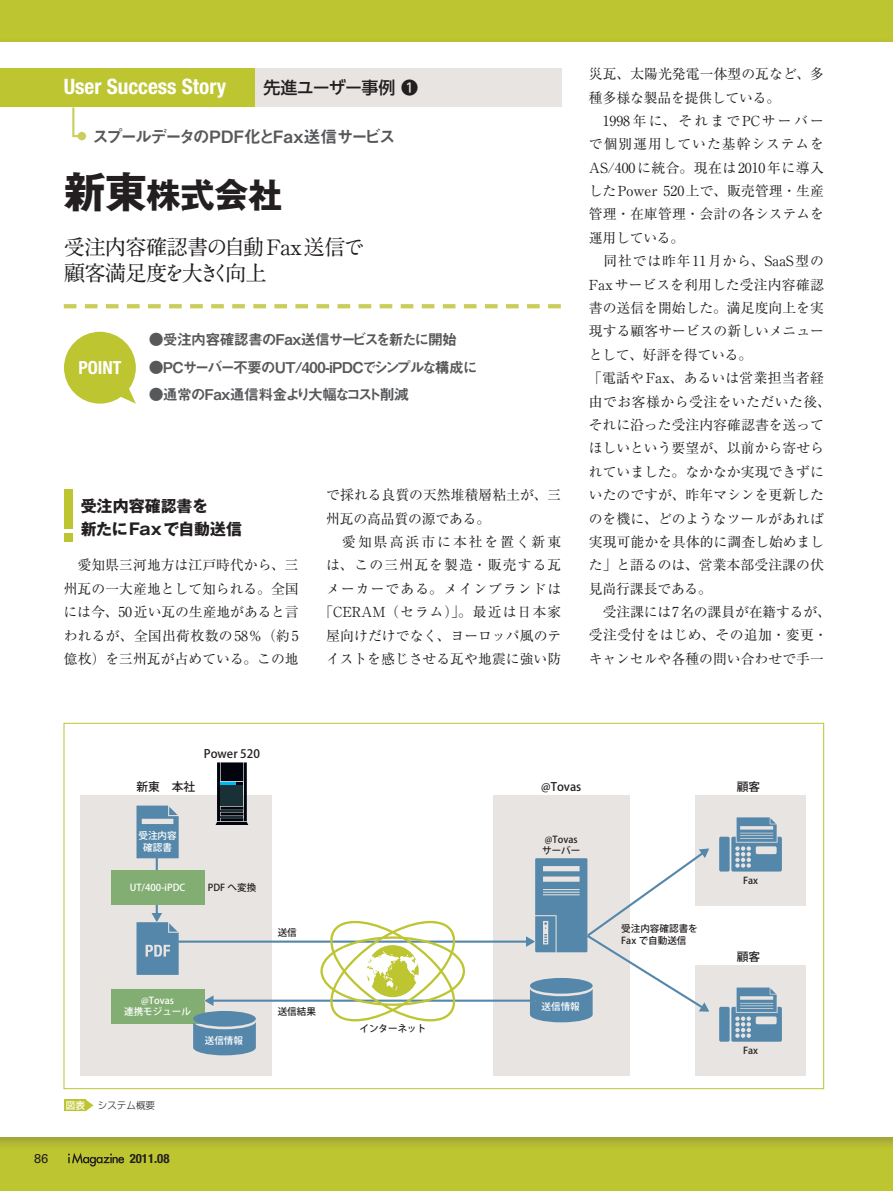
<style>
.page{position:relative;width:893px;height:1191px;background:#bdc531}
.page>*{position:absolute;margin:0;border:0;box-sizing:border-box;transform-origin:0 0}
.t1{font:700 34.05px "Gothic MB101 Pro";color:#231f20}
.t2{font:700 21.3px/26.5px "A1 Mincho Std";letter-spacing:-.035em;color:#231f20}
.t3{font:700 condensed 21.3px "Helvetica Neue LT Std";color:#fff}
.t4{font:700 condensed 18px "Helvetica Neue LT Std";color:#fff}
.t5{font:16.95px "Midashi Go Pro MB31";letter-spacing:-.13em;color:#57585a}
.t6{font:500 16.95px "UD Shin Go NT Pro";letter-spacing:-.035em;color:#231f20}
.t7{font:700 15.9px/23.4px "Gothic MB101 Pro";letter-spacing:-.005em;color:#231f20}
.t8{font:14.85px "Midashi Go Pro MB31";letter-spacing:-.08em;color:#57585a}
.t9{font:13.8px/23.4px "Ryumin Pro";letter-spacing:.005em;color:#231f20;text-align:justify}
.t10{font:13.8px "Ryumin Pro";letter-spacing:.07em;color:#231f20}
.t11{font:13.8px "Ryumin Pro";letter-spacing:.08em;color:#231f20}
.t12{font:13.8px "Ryumin Pro";letter-spacing:.075em;color:#231f20}
.t13{font:13.8px "Ryumin Pro";letter-spacing:.145em;color:#231f20}
.t14{font:700 condensed 12.75px "Helvetica Neue LT Std";color:#231f20}
.t15{font:12.75px "Univers LT Std";color:#231f20}
.t16{font:11.7px "Koz Go Pro Medium 90 pv RKSJ H";color:#231f20}
.t17{font:9.6px/11.7px "Koz Go Pro Medium 90 pv RKSJ H";color:#231f20}
.t18{font:9.6px/11.7px "Koz Go Pro Medium 90 pv RKSJ H";color:#fff;text-align:center}
.t19{font:300 9.6px "Shin Go Pro";color:#231f20}
.t20{font:500 9.6px "Shin Go Pro";color:#fff}
.s1{font-size:42.45px}
</style>
<div class="page">
<img style="left:0;top:42px;width:893px;height:1px">
<img style="left:0;top:1136px;width:893px;height:9px">
<div style="left:0;top:43px;width:893px;height:1093px;background:#fff"></div>
<svg style="left:548px;top:304px;width:13px;height:4px"></svg>
<svg style="left:527px;top:304px;width:13px;height:4px"></svg>
<svg style="left:506px;top:304px;width:13px;height:4px"></svg>
<svg style="left:485px;top:304px;width:13px;height:4px"></svg>
<svg style="left:464px;top:304px;width:13px;height:4px"></svg>
<svg style="left:443px;top:304px;width:12px;height:4px"></svg>
<svg style="left:422px;top:304px;width:12px;height:4px"></svg>
<svg style="left:401px;top:304px;width:12px;height:4px"></svg>
<svg style="left:380px;top:304px;width:12px;height:4px"></svg>
<svg style="left:359px;top:304px;width:12px;height:4px"></svg>
<svg style="left:338px;top:304px;width:12px;height:4px"></svg>
<svg style="left:316px;top:304px;width:13px;height:4px"></svg>
<svg style="left:295px;top:304px;width:13px;height:4px"></svg>
<svg style="left:274px;top:304px;width:13px;height:4px"></svg>
<svg style="left:253px;top:304px;width:13px;height:4px"></svg>
<svg style="left:232px;top:304px;width:13px;height:4px"></svg>
<svg style="left:211px;top:304px;width:13px;height:4px"></svg>
<svg style="left:190px;top:304px;width:13px;height:4px"></svg>
<svg style="left:169px;top:304px;width:13px;height:4px"></svg>
<svg style="left:148px;top:304px;width:13px;height:4px"></svg>
<svg style="left:127px;top:304px;width:13px;height:4px"></svg>
<svg style="left:106px;top:304px;width:13px;height:4px"></svg>
<svg style="left:85px;top:304px;width:12px;height:4px"></svg>
<svg style="left:64px;top:304px;width:12px;height:4px"></svg>
<div style="left:78px;top:132px;width:8px;height:8px;background:#cace5a;border-radius:50%"></div>
<div style="left:64px;top:332px;width:72px;height:72px;background:#bdc531;border-radius:50%"></div>
<svg style="left:119px;top:387px;width:17px;height:17px"></svg>
<div style="left:64px;top:68px;width:497px;height:38px;background:#e8e4e2"></div>
<div style="left:0;top:68px;width:255px;height:38px;background:#bdc531"></div>
<svg style="left:71px;top:106px;width:12px;height:32px"></svg>
<div style="left:64px;top:489px;width:8px;height:40px;background:#bdc531"></div>
<div style="left:64px;top:533px;width:8px;height:8px;background:#bdc531"></div>
<div style="left:81px;top:795px;width:191px;height:281px;background:#e8e4e2"></div>
<div style="left:695px;top:795px;width:111px;height:111px;background:#e8e4e2"></div>
<div style="left:493px;top:795px;width:136px;height:281px;background:#e8e4e2"></div>
<svg style="left:216px;top:762px;width:32px;height:63px;background:#2b3740"></svg>
<svg style="left:719px;top:817px;width:63px;height:54px"></svg>
<div style="left:695px;top:965px;width:111px;height:111px;background:#e8e4e2"></div>
<svg style="left:719px;top:987px;width:63px;height:54px"></svg>
<svg style="left:137px;top:805px;width:42px;height:53px;background:#6792b1"></svg>
<div style="left:111px;top:989px;width:93px;height:34px;background:#83ae73"></div>
<div style="left:193px;top:1011px;width:63px;height:15px;background:#5587aa;border-radius:50%"></div>
<svg style="left:193px;top:1021px;width:63px;height:34px"></svg>
<hr style="left:156px;top:853px;width:2px;height:61px;background:#5587aa">
<svg style="left:137px;top:913px;width:42px;height:62px"></svg>
<hr style="left:178px;top:940px;width:350px;height:2px;background:#5587aa">
<hr style="left:212px;top:999px;width:323px;height:2px;background:#5587aa">
<svg style="left:204px;top:995px;width:10px;height:11px"></svg>
<div style="left:111px;top:870px;width:93px;height:34px;background:#83ae73"></div>
<svg style="left:526px;top:848px;width:183px;height:174px"></svg>
<svg style="left:320px;top:921px;width:145px;height:100px"></svg>
<div style="left:64px;top:1099px;width:22px;height:12px;background:#bdc531"></div>
<svg style="left:86px;top:1100px;width:8px;height:11px"></svg>
<svg style="left:68px;top:1153px;width:56px;height:13px"></svg>
<h2 class="t3" style="left:64px;top:74px;width:164px">User Success Story</h2>
<p class="t6" style="left:264px;top:73px;width:173px">先進ユーザー事例 ❶　</p>
<p class="t5" style="left:92px;top:123px;width:305px">スプールデータのPDF化とFax送信サービス</p>
<h1 class="t1" style="left:63px;top:166px;width:220px"><span class="s1">新東</span>株式会社</h1>
<h2 class="t2" style="left:64px;top:231px;width:302px">受注内容確認書の自動Fax送信で顧客満足度を大きく向上</h2>
<h3 class="t4" style="left:78px;top:356px;width:45px">POINT</h3>
<p class="t8" style="left:149px;top:327px;width:310px">●受注内容確認書のFax送信サービスを新たに開始</p>
<p class="t8" style="left:149px;top:355px;width:330px">●PCサーバー不要のUT/400-iPDCでシンプルな構成に</p>
<p class="t8" style="left:149px;top:383px;width:262px">●通常のFax通信料金より大幅なコスト削減</p>
<p class="t7" style="left:81px;top:492px;width:163px">受注内容確認書を<br>新たにFaxで自動送信</p>
<p class="t9" style="left:64px;top:552px;width:237px">　愛知県三河地方は江戸時代から、三州瓦の一大産地として知られる。全国には今、50近い瓦の生産地があると言われるが、全国出荷枚数の58％（約5億枚）を三州瓦が占めている。この地</p>
<p class="t9" style="left:326px;top:482px;width:237px">で採れる良質の天然堆積層粘土が、三</p>
<p class="t9" style="left:326px;top:506px;width:165px">州瓦の高品質の源である。</p>
<p class="t13" style="left:326px;top:531px;width:236px">　愛知県高浜市に本社を置く新東</p>
<p class="t11" style="left:326px;top:554px;width:237px">は、この三州瓦を製造・販売する瓦</p>
<p class="t12" style="left:326px;top:578px;width:237px">メーカーである。メインブランドは</p>
<p class="t10" style="left:319px;top:601px;width:243px">「CERAM（セラム）」。最近は日本家</p>
<p class="t9" style="left:326px;top:623px;width:237px">屋向けだけでなく、ヨーロッパ風のテ</p>
<p class="t9" style="left:326px;top:646px;width:237px">イストを感じさせる瓦や地震に強い防</p>
<p class="t9" style="left:588px;top:61px;width:244px;text-align:left">災瓦、太陽光発電一体型の瓦など、多種多様な製品を提供している。<br>　1998年に、それまでPCサーバーで個別運用していた基幹システムを<br>AS/400に統合。現在は2010年に導入したPower 520上で、販売管理・生産管理・在庫管理・会計の各システムを運用している。<br>　同社では昨年11月から、SaaS型の<br>Faxサービスを利用した受注内容確認書の送信を開始した。満足度向上を実現する顧客サービスの新しいメニューとして、好評を得ている。<br>「電話やFax、あるいは営業担当者経由でお客様から受注をいただいた後、それに沿った受注内容確認書を送ってほしいという要望が、以前から寄せられていました。なかなか実現できずにいたのですが、昨年マシンを更新したのを機に、どのようなツールがあれば実現可能かを具体的に調査し始めました」と語るのは、営業本部受注課の伏見尚行課長である。<br>　受注課には7名の課員が在籍するが、受注受付をはじめ、その追加・変更・キャンセルや各種の問い合わせで手一</p>
<p class="t16" style="left:204px;top:746px;width:58px">Power 520</p>
<p class="t16" style="left:137px;top:778px;width:60px">新東　本社</p>
<p class="t16" style="left:541px;top:778px;width:42px">@Tovas</p>
<p class="t16" style="left:737px;top:778px;width:25px">顧客</p>
<p class="t18" style="left:138px;top:830px;width:40px">受注内容確認書</p>
<p class="t18" style="left:130px;top:882px;width:57px">UT/400-iPDC</p>
<p class="t17" style="left:208px;top:882px;width:50px">PDF へ変換</p>
<p class="t17" style="left:278px;top:927px;width:21px">送信</p>
<p class="t17" style="left:542px;top:833px;width:40px">@Tovasサーバー</p>
<p class="t18" style="left:124px;top:994px;width:68px">@Tovas<br>連携モジュール</p>
<p class="t18" style="left:205px;top:1034px;width:40px">送信情報</p>
<p class="t20" style="left:66px;top:1097px;width:21px">図表</p>
<p class="t19" style="left:98px;top:1097px;width:59px">システム概要</p>
<p class="t15" style="left:34px;top:1151px;width:16px">86</p>
<p class="t14" style="left:130px;top:1151px;width:41px">2011.08</p>
<p class="t17" style="left:278px;top:1005px;width:40px">送信結果</p>
<p class="t18" style="left:542px;top:1001px;width:40px">送信情報</p>
<p class="t17" style="left:359px;top:1022px;width:68px">インターネット</p>
<p class="t17" style="left:621px;top:923px;width:78px">受注内容確認書を<br>Fax で自動送信</p>
<p class="t17" style="left:743px;top:875px;width:17px">Fax</p>
<p class="t16" style="left:737px;top:949px;width:25px">顧客</p>
<p class="t17" style="left:743px;top:1045px;width:17px">Fax</p>
</div>
